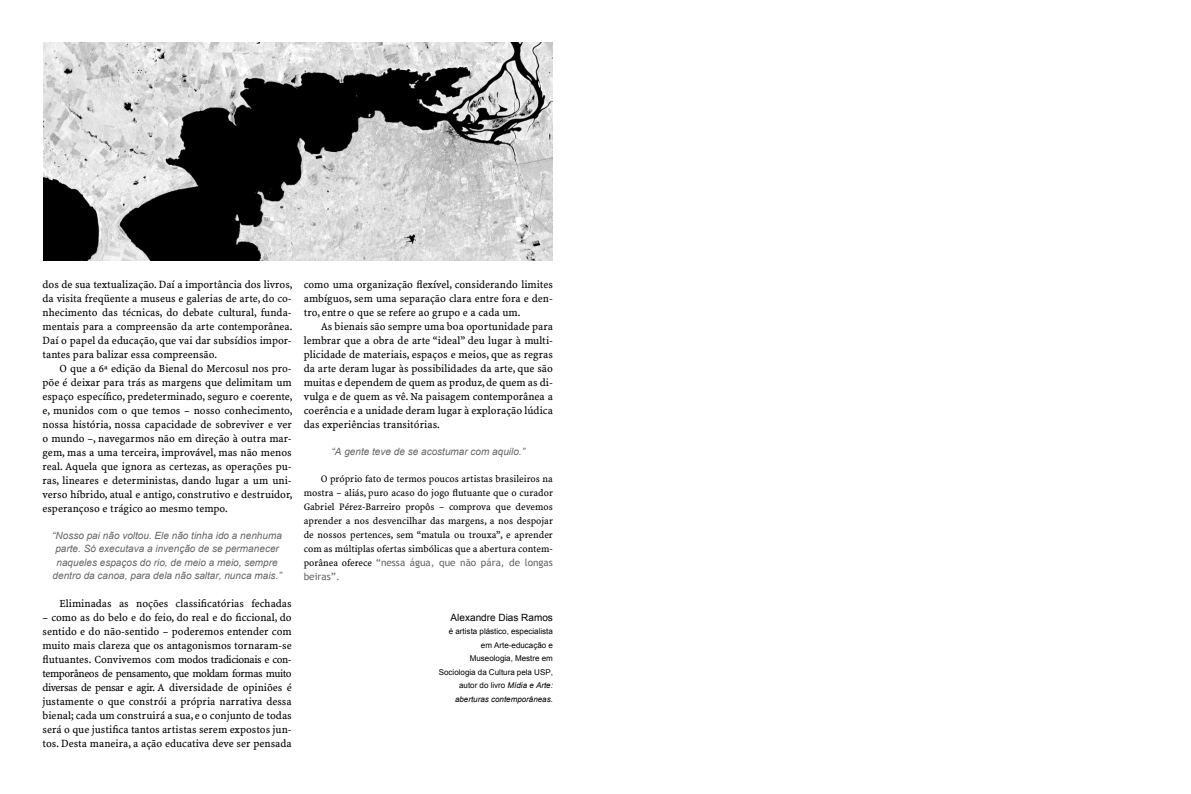
<style>
.page{position:relative;width:1191px;height:794px;background:#fff}
.page>*{position:absolute;margin:0;border:0;box-sizing:border-box;transform-origin:0 0}
.t1{font:11px/14px "Minion Web";color:#000;text-align:justify}
.t2{font:10px/14px "Minion Web";color:#000;text-align:justify}
.t3{font:italic 10px/13.5px "Arial";color:#666;text-align:center}
.t4{font:10px/14px "Trebuchet MS";color:#666}
.t5{font:10px "Arial";color:#000}
.t6{font:8px/13.5px "Arial";color:#000;text-align:right}
.s1{font-family:"Minion Web";color:#000}
.s2{font-style:italic}
</style>
<div class="page">
<img style="left:44px;top:43px;width:509px;height:217px">
<p class="t1" style="left:43px;top:277px;width:251px">dos de sua textualização. Daí a importância dos livros, da visita freqüente a museus e galerias de arte, do co&shy;nhecimento das técnicas, do debate cultural, funda&shy;mentais para a compreensão da arte contemporânea.<br>Daí o papel da educação, que vai dar subsídios impor&shy;tantes para balizar essa compreensão.</p>
<p class="t1" style="left:43px;top:361px;width:251px;text-indent:17px">O que a 6ª edição da Bienal do Mercosul nos pro&shy;põe é deixar para trás as margens que delimitam um espaço específico, predeterminado, seguro e coerente, e, munidos com o que temos – nosso conhecimento, nossa história, nossa capacidade de sobreviver e ver o mundo –, navegarmos não em direção à outra mar&shy;gem, mas a uma terceira, improvável, mas não menos real. Aquela que ignora as certezas, as operações pu&shy;ras, lineares e deterministas, dando lugar a um uni&shy;verso híbrido, atual e antigo, construtivo e destruidor, esperançoso e trágico ao mesmo tempo.</p>
<p class="t3" style="left:52px;top:528px;width:231px">“Nosso pai não voltou. Ele não tinha ido a nenhuma parte. Só executava a invenção de se permanecer naqueles espaços do rio, de meio a meio, sempre dentro da canoa, para dela não saltar, nunca mais.”</p>
<p class="t1" style="left:60px;top:596px;width:234px">Eliminadas as noções classificatórias fechadas</p>
<p class="t1" style="left:43px;top:610px;width:251px">– como as do belo e do feio, do real e do ficcional, do sentido e do não-sentido – poderemos entender com muito mais clareza que os antagonismos tornaram-se flutuantes. Convivemos com modos tradicionais e con&shy;temporâneos de pensamento, que moldam formas muito diversas de pensar e agir. A diversidade de opiniões é justamente o que constrói a própria narrativa dessa bienal; cada um construirá a sua, e o conjunto de todas será o que justifica tantos artistas serem expostos jun&shy;tos. Desta maneira, a ação educativa deve ser pensada</p>
<p class="t1" style="left:304px;top:277px;width:251px">como uma organização flexível, considerando limites ambíguos, sem uma separação clara entre fora e den&shy;tro, entre o que se refere ao grupo e a cada um.</p>
<p class="t1" style="left:304px;top:319px;width:251px;text-indent:17px">As bienais são sempre uma boa oportunidade para lembrar que a obra de arte “ideal” deu lugar à multi&shy;plicidade de materiais, espaços e meios, que as regras da arte deram lugar às possibilidades da arte, que são muitas e dependem de quem as produz, de quem as di&shy;vulga e de quem as vê. Na paisagem contemporânea a coerência e a unidade deram lugar à exploração lúdica das experiências transitórias.</p>
<p class="t3" style="left:331px;top:444px;width:195px">“A gente teve de se acostumar com aquilo.”</p>
<p class="t2" style="left:304px;top:472px;width:251px;text-indent:17px">O próprio fato de termos poucos artistas brasileiros na mostra – aliás, puro acaso do jogo flutuante que o curador Gabriel Pérez-Barreiro propôs – comprova que devemos aprender a nos desvencilhar das margens, a nos despojar de nossos pertences, sem “matula ou trouxa”, e aprender com as múltiplas ofertas simbólicas que a abertura contem-</p>
<p class="t4" style="left:304px;top:556px;width:251px"><span class="s1">porânea oferece</span> “nessa água, que não pára, de longas beiras”.</p>
<p class="t5" style="left:450px;top:611px;width:104px">Alexandre Dias Ramos</p>
<p class="t6" style="left:439px;top:625px;width:116px">é artista plástico, especialista em Arte-educação e<br>Museologia, Mestre em<br>Sociologia da Cultura pela USP, autor do livro <span class="s2">Mídia e Arte: aberturas contemporâneas.</span></p>
</div>
